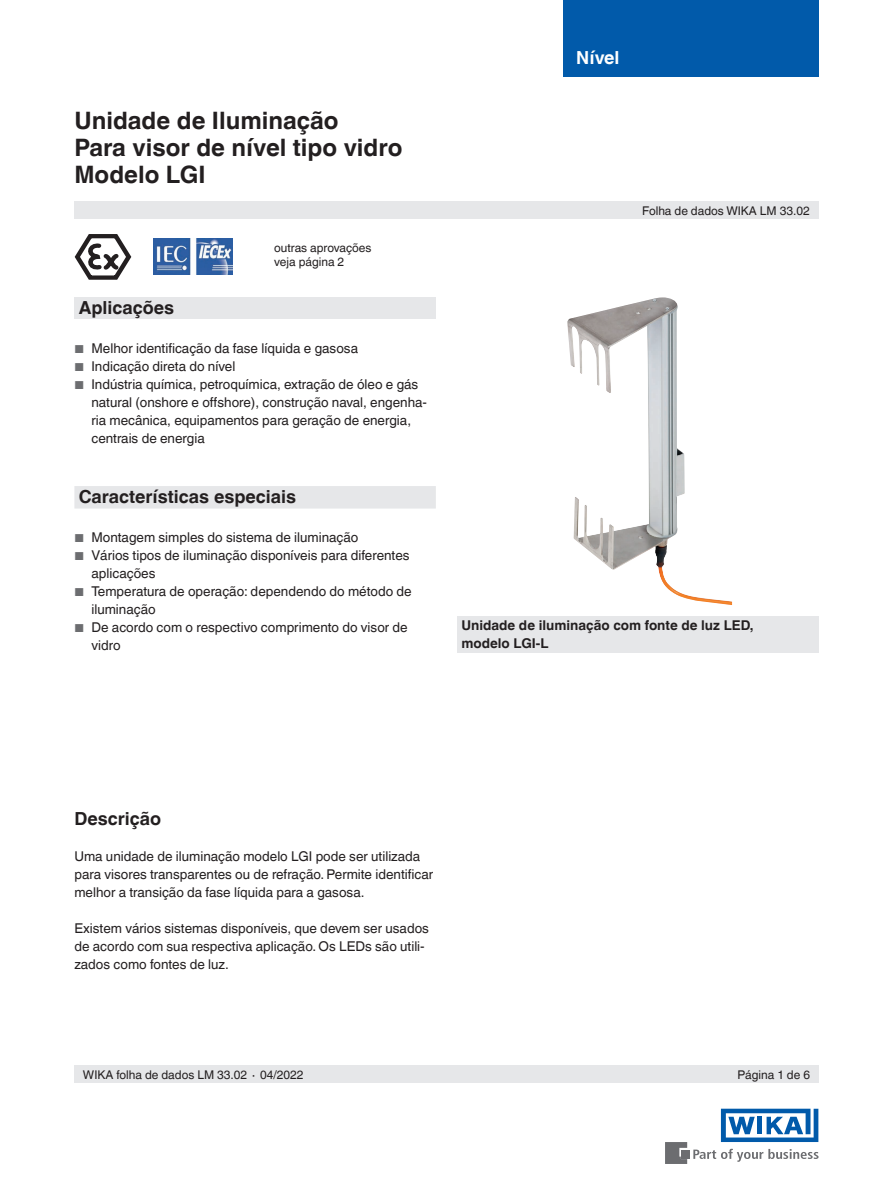
<style>
.page{position:relative;width:893px;height:1188px;background:#fff}
.page>*{position:absolute;margin:0;border:0;box-sizing:border-box;transform-origin:0 0}
.t1{font:700 24px/27px "Helvetica World";color:#231f20}
.t2{font:700 18px "Helvetica World";color:#231f20}
.t3{font:700 18px "Helvetica World";color:#fff}
.t4{font:13.5px/18px "Helvetica World";color:#231f20}
.t5{font:700 13.5px/18px "Helvetica World";color:#231f20}
.t6{font:12px/13.5px "Helvetica World";color:#231f20}
.s1{font-size:11.55px;color:#6c6d70}
</style>
<div class="page">
<div style="left:74px;top:297px;width:362px;height:22px;background:#e6e7e9"></div>
<div style="left:74px;top:202px;width:745px;height:17px;background:#e6e7e9"></div>
<div style="left:74px;top:1066px;width:745px;height:17px;background:#e6e7e9"></div>
<svg style="left:693px;top:1149px;width:126px;height:13px"></svg>
<div style="left:682px;top:1150px;width:8px;height:8px;background:#6c6d70"></div>
<svg style="left:665px;top:1142px;width:22px;height:22px"></svg>
<svg style="left:721px;top:1109px;width:97px;height:33px"></svg>
<div style="left:563px;top:0;width:256px;height:77px;background:#015aaa"></div>
<div style="left:457px;top:617px;width:362px;height:36px;background:#e6e7e9"></div>
<div style="left:74px;top:486px;width:362px;height:23px;background:#e6e7e9"></div>
<img style="left:567px;top:297px;width:165px;height:308px">
<svg style="left:74px;top:234px;width:58px;height:46px"></svg>
<img style="left:153px;top:239px;width:80px;height:36px">
<h1 class="t1" style="left:74px;top:108px;width:330px">Unidade de Iluminação<br>Para visor de nível tipo vidro<br>Modelo LGI</h1>
<p class="t6" style="left:274px;top:242px;width:99px">outras aprovações veja página 2</p>
<h2 class="t2" style="left:79px;top:298px;width:97px">Aplicações</h2>
<p class="t4" style="left:74px;top:340px;width:285px"><span class="s1">■</span> Melhor identificação da fase líquida e gasosa</p>
<p class="t4" style="left:74px;top:358px;width:163px"><span class="s1">■</span> Indicação direta do nível</p>
<p class="t4" style="left:91px;top:376px;width:337px;text-indent:-17px"><span class="s1">■</span> Indústria química, petroquímica, extração de óleo e gás natural (onshore e offshore), construção naval, engenha&shy;ria mecânica, equipamentos para geração de energia, centrais de energia</p>
<h2 class="t2" style="left:79px;top:487px;width:219px">Características especiais</h2>
<p class="t4" style="left:74px;top:529px;width:286px"><span class="s1">■</span> Montagem simples do sistema de iluminação</p>
<p class="t4" style="left:91px;top:547px;width:320px;text-indent:-17px"><span class="s1">■</span> Vários tipos de iluminação disponíveis para diferentes aplicações</p>
<p class="t4" style="left:91px;top:583px;width:322px;text-indent:-17px"><span class="s1">■</span> Temperatura de operação: dependendo do método de iluminação</p>
<p class="t4" style="left:91px;top:619px;width:318px;text-indent:-17px"><span class="s1">■</span> De acordo com o respectivo comprimento do visor de vidro</p>
<h2 class="t3" style="left:576px;top:47px;width:45px">Nível</h2>
<p class="t6" style="left:642px;top:204px;width:169px">Folha de dados WIKA LM 33.02</p>
<p class="t5" style="left:461px;top:617px;width:294px">Unidade de iluminação com fonte de luz LED, modelo LGI-L</p>
<h2 class="t2" style="left:74px;top:808px;width:88px">Descrição</h2>
<p class="t4" style="left:74px;top:847px;width:360px">Uma unidade de iluminação modelo LGI pode ser utilizada para visores transparentes ou de refração. Permite identificar melhor a transição da fase líquida para a gasosa.</p>
<p class="t4" style="left:74px;top:919px;width:356px">Existem vários sistemas disponíveis, que devem ser usados de acordo com sua respectiva aplicação. Os LEDs são utili&shy;zados como fontes de luz.</p>
<p class="t6" style="left:83px;top:1068px;width:222px">WIKA folha de dados LM 33.02 ∙ 04/2022</p>
<p class="t6" style="left:737px;top:1068px;width:74px">Página 1 de 6</p>
</div>
